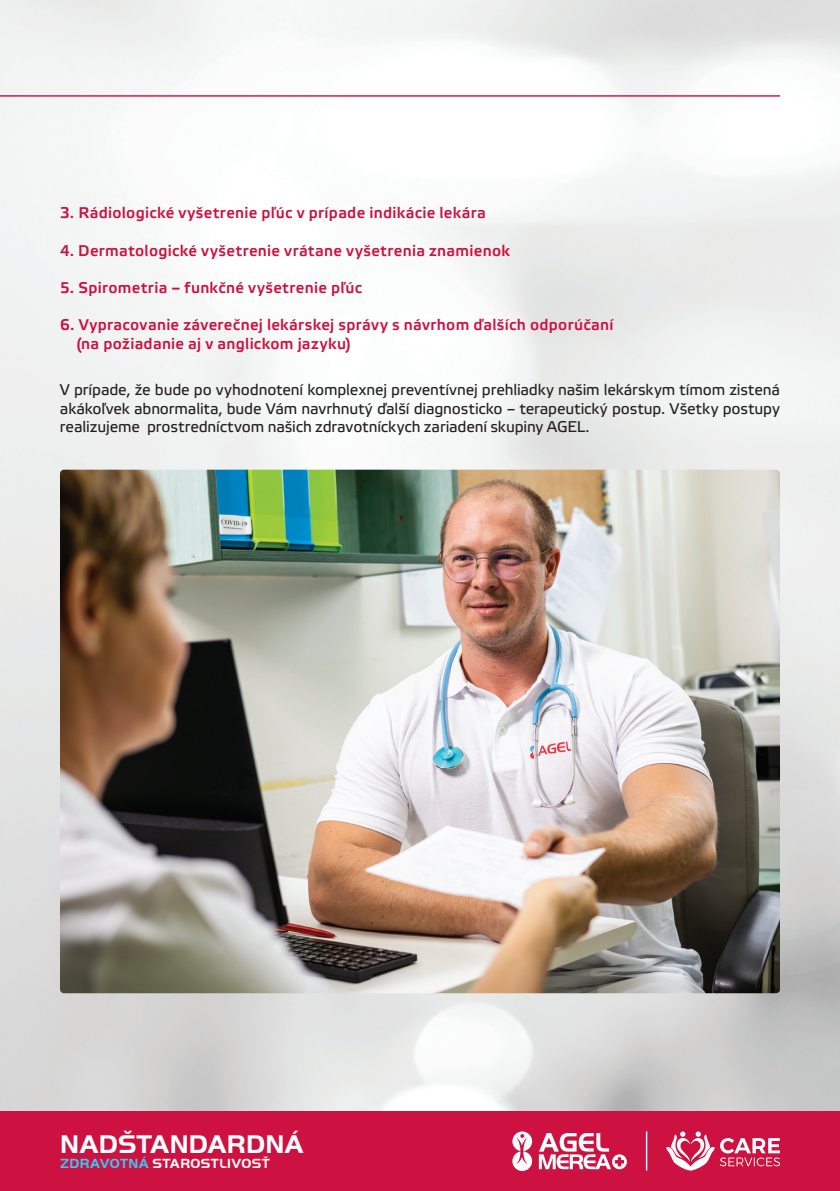
<style>
.page{position:relative;width:840px;height:1191px;background:#fff}
.page>*{position:absolute;margin:0;border:0;box-sizing:border-box;transform-origin:0 0}
.t1{font:700 26.6px "Handel Gothic DOT";letter-spacing:.01em;color:#fff}
.LEFT{font:15.6px/18.6px "Elektra Text Pro";letter-spacing:-.01em;color:#231f20;text-align:justify}
.LEFT-2{font:15.6px "Elektra Medium Pro";letter-spacing:.02em;color:#cd1141}
.t2{font:700 13.8px "Handel Gothic DOT";letter-spacing:.03em;color:#fff}
.s1{color:#3fc4f1}
</style>
<div class="page">
<img style="left:0;top:0;width:839px;height:1111px">
<div style="left:0;top:1111px;width:839px;height:80px;background:#cd1141"></div>
<svg style="left:512px;top:1131px;width:20px;height:40px"></svg>
<svg style="left:538px;top:1133px;width:88px;height:36px"></svg>
<hr style="left:645px;top:1131px;width:2px;height:39px;background:#fff">
<svg style="left:666px;top:1131px;width:113px;height:39px"></svg>
<hr style="left:0;top:95px;width:779px;height:2px;background:#cd1141">
<img style="left:60px;top:469px;width:719px;height:524px">
<p class="LEFT-2" style="left:60px;top:204px;width:427px">3. Rádiologické vyšetrenie pľúc v prípade indikácie lekára</p>
<p class="LEFT-2" style="left:60px;top:242px;width:451px">4. Dermatologické vyšetrenie vrátane vyšetrenia znamienok</p>
<p class="LEFT-2" style="left:60px;top:279px;width:303px">5. Spirometria – funkčné vyšetrenie pľúc</p>
<p class="LEFT-2" style="left:60px;top:316px;width:554px">6. Vypracovanie záverečnej lekárskej správy s návrhom ďalších odporúčaní</p>
<p class="LEFT-2" style="left:76px;top:335px;width:276px">(na požiadanie aj v anglickom jazyku)</p>
<p class="LEFT" style="left:60px;top:381px;width:721px">V prípade, že bude po vyhodnotení komplexnej preventívnej prehliadky našim lekárskym tímom zistená akákoľvek abnormalita, bude Vám navrhnutý ďalší diagnosticko – terapeutický postup. Všetky postupy realizujeme prostredníctvom našich zdravotníckych zariadení skupiny AGEL.</p>
<h1 class="t1" style="left:60px;top:1128px;width:245px">NADŠTANDARDNÁ</h1>
<p class="t2" style="left:60px;top:1155px;width:211px"><span class="s1">ZDRAVOTNÁ</span> STAROSTLIVOSŤ</p>
</div>
